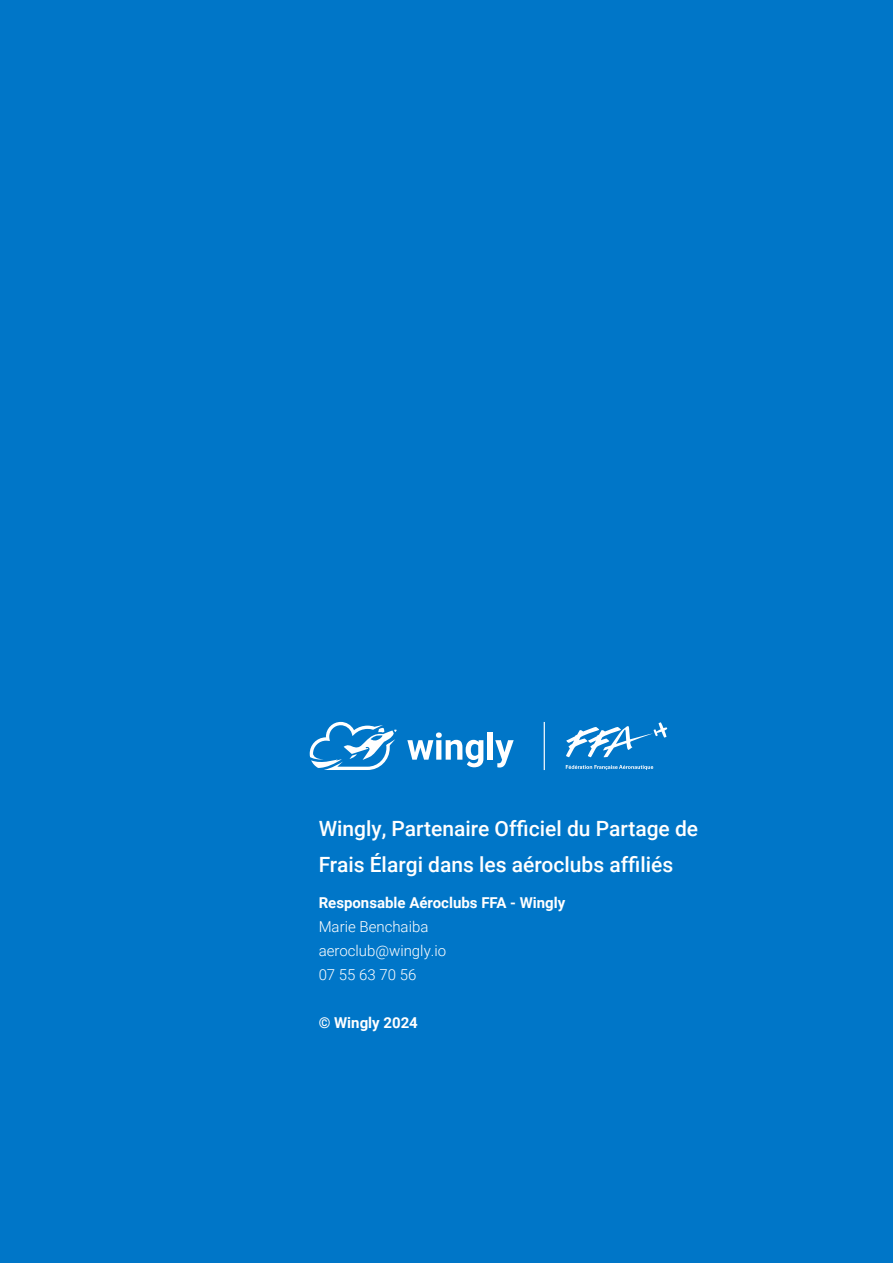
<style>
.page{position:relative;width:893px;height:1263px;background:#0076c8}
.page>*{position:absolute;margin:0;border:0;box-sizing:border-box;transform-origin:0 0}
.t1{font:500 21px/36px "Roboto";color:#fff}
.text{font:300 15px/24px "Roboto";color:#fff}
.text-2{font:700 15px "Roboto";color:#fff}
.s1{font-weight:700}
</style>
<div class="page">
<svg style="left:566px;top:722px;width:101px;height:35px"></svg>
<svg style="left:566px;top:765px;width:87px;height:5px"></svg>
<hr style="left:544px;top:722px;width:1px;height:48px;background:#fff">
<svg style="left:310px;top:722px;width:87px;height:48px"></svg>
<svg style="left:407px;top:732px;width:76px;height:35px"></svg>
<div style="left:488px;top:732px;width:5px;height:28px;background:#fff"></div>
<svg style="left:495px;top:740px;width:19px;height:27px"></svg>
<h4 class="t1" style="left:319px;top:810px;width:381px">Wingly, Partenaire Officiel du Partage de<br>Frais Élargi dans les aéroclubs affiliés</h4>
<p class="text" style="left:319px;top:890px;width:248px"><span class="s1">Responsable Aéroclubs FFA - Wingly<br></span>Marie Benchaiba<br>aeroclub@wingly.io<br>07 55 63 70 56</p>
<p class="text-2" style="left:319px;top:1012px;width:101px">© Wingly 2024</p>
</div>
